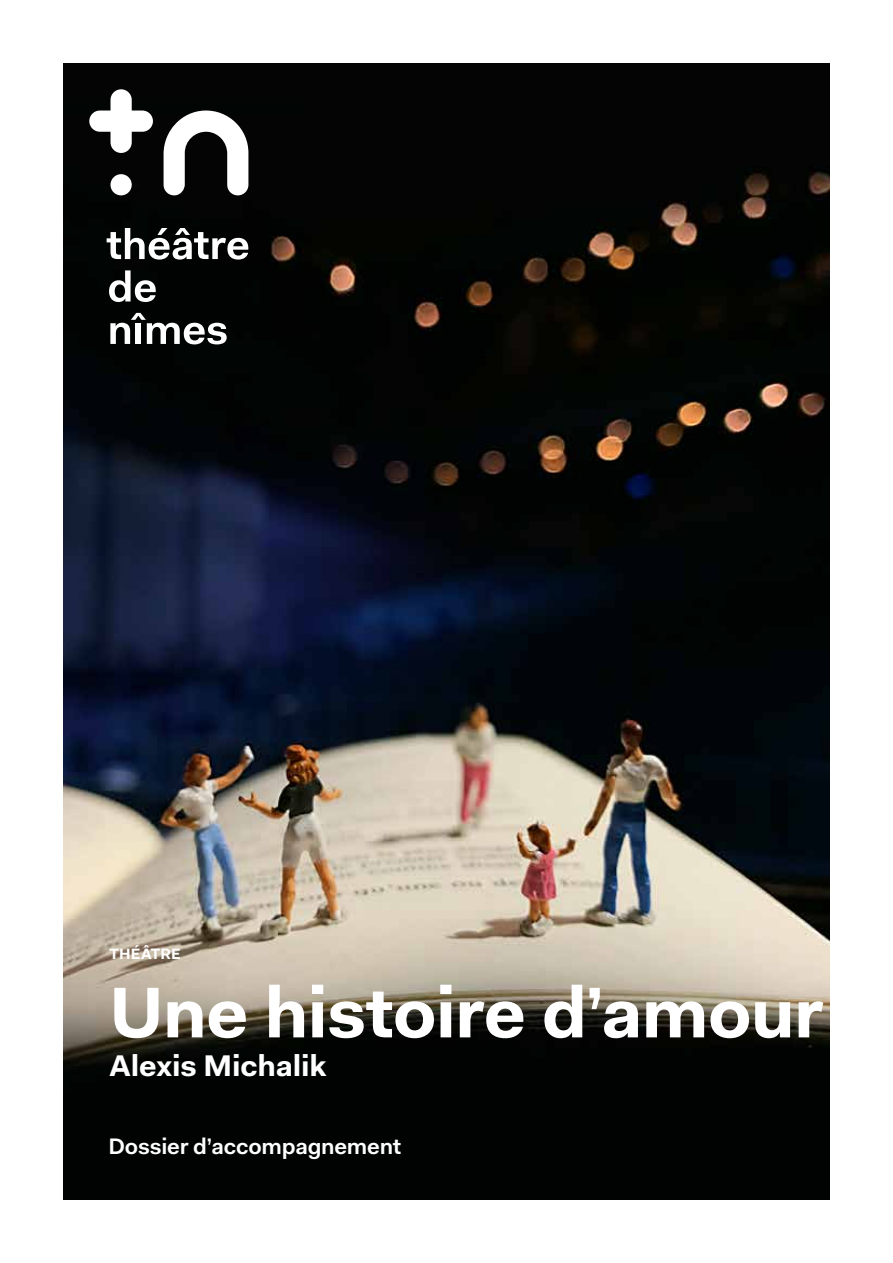
<style>
.page{position:relative;width:893px;height:1263px;background:#fff}
.page>*{position:absolute;margin:0;border:0;box-sizing:border-box;transform-origin:0 0}
.t1{font:700 72px "Fakt Pro";letter-spacing:-.015em;color:#fff}
.t2{font:700 30px "Fakt Pro";letter-spacing:-.005em;color:#fff}
.t3{font:600 22.5px "Fakt Pro";letter-spacing:-.01em;color:#fff}
.t4{font:700 15px "Fakt Pro";letter-spacing:.01em;color:#fff}
</style>
<div class="page">
<img style="left:64px;top:64px;width:765px;height:1135px">
<div style="left:111px;top:174px;width:21px;height:21px;background:#fff;border-radius:50%"></div>
<svg style="left:89px;top:89px;width:64px;height:64px"></svg>
<svg style="left:164px;top:110px;width:84px;height:86px"></svg>
<svg style="left:107px;top:228px;width:141px;height:32px"></svg>
<svg style="left:109px;top:270px;width:47px;height:32px"></svg>
<svg style="left:110px;top:313px;width:117px;height:31px"></svg>
<p class="t4" style="left:110px;top:943px;width:73px">THÉÂTRE</p>
<h1 class="t1" style="left:110px;top:964px;width:715px">Une histoire d’amour</h1>
<h2 class="t2" style="left:110px;top:1045px;width:218px">Alexis Michalik</h2>
<p class="t3" style="left:108px;top:1131px;width:294px">Dossier d’accompagnement</p>
</div>
